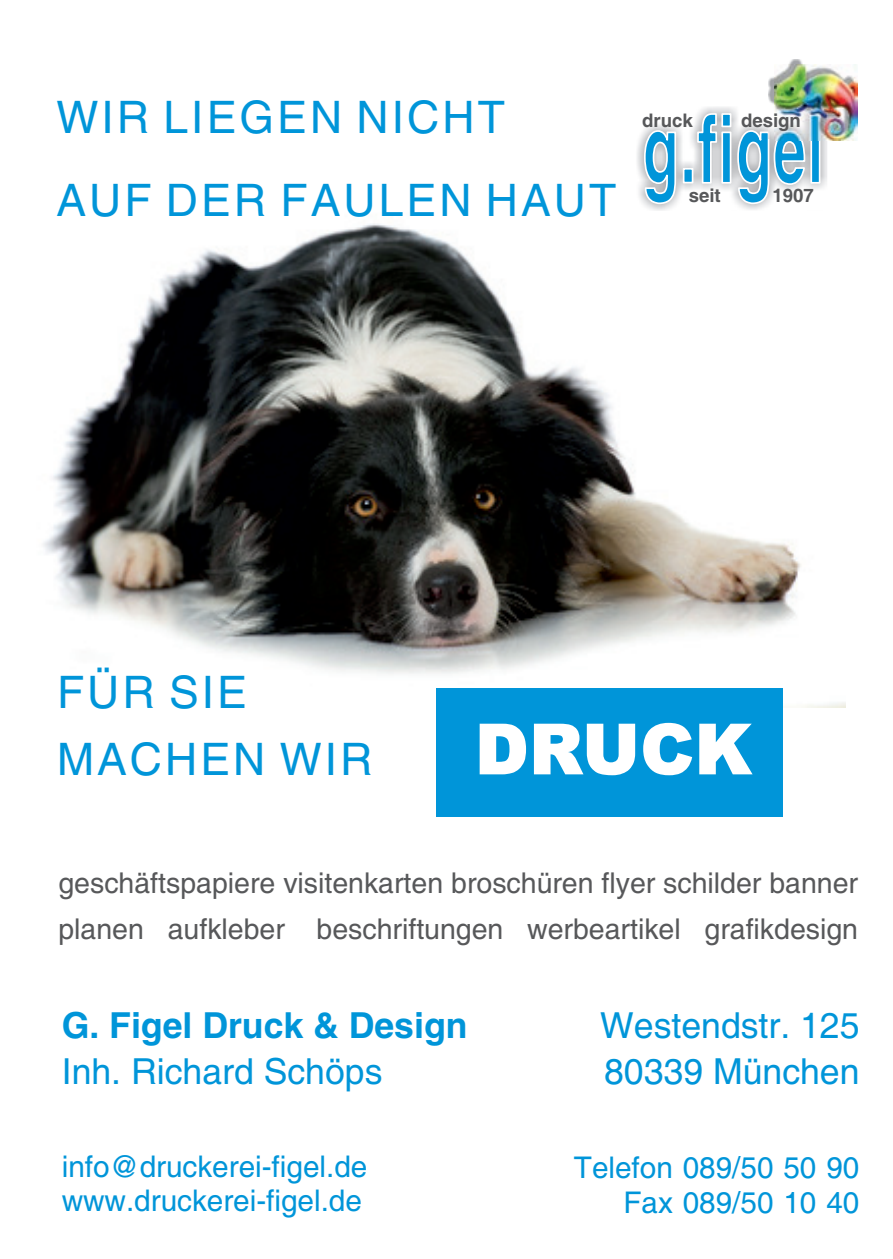
<style>
.page{position:relative;width:893px;height:1259px;background:#fff}
.page>*{position:absolute;margin:0;border:0;box-sizing:border-box;transform-origin:0 0}
.t1{font:700 94.5px "Swansea";letter-spacing:.02em;color:#0095d9;scale:.63 1}
.t2{font:900 70.2px "Arial";color:#fff}
.t3{font:44.7px/82.8px "Helvetica";letter-spacing:.07em;color:#0095d9}
.t4{font:35.7px/46.5px "Helvetica";color:#0095d9}
.t5{font:700 35.7px "Helvetica";color:#0095d9}
.t6{font:29.7px/34.5px "Helvetica";color:#0095d9}
.t7{font:28.5px/45.9px "Helvetica";color:#57585a}
.t8{font:700 18.6px "Helvetica";color:#57585a}
</style>
<div class="page">
<img style="left:43px;top:223px;width:803px;height:484px">
<div style="left:436px;top:688px;width:347px;height:128px;background:#0095d9"></div>
<img style="left:637px;top:107px;width:190px;height:104px">
<svg style="left:643px;top:129px;width:34px;height:76px"></svg>
<div style="left:683px;top:168px;width:10px;height:15px;border:2px solid #fff"></div>
<svg style="left:696px;top:112px;width:22px;height:72px"></svg>
<div style="left:721px;top:131px;width:10px;height:53px;border:2px solid #fff"></div>
<div style="left:721px;top:113px;width:10px;height:14px;border:2px solid #fff"></div>
<svg style="left:736px;top:129px;width:70px;height:76px"></svg>
<div style="left:810px;top:114px;width:10px;height:70px;border:2px solid #fff"></div>
<img style="left:769px;top:60px;width:86px;height:79px">
<img style="left:774px;top:65px;width:84px;height:76px">
<h3 class="t3" style="left:56px;top:77px;width:561px">WIR LIEGEN NICHT<br>AUF DER FAULEN HAUT</h3>
<p class="t8" style="left:642px;top:109px;width:52px">druck</p>
<p class="t8" style="left:741px;top:109px;width:61px">design</p>
<h1 class="t1" style="left:642px;top:92px;width:289px">g.figel</h1>
<p class="t8" style="left:689px;top:184px;width:34px">seit</p>
<p class="t8" style="left:773px;top:184px;width:43px">1907</p>
<h3 class="t3" style="left:57px;top:660px;width:317px;line-height:67.2px">FÜR SIE<br>MACHEN WIR</h3>
<h2 class="t2" style="left:474px;top:698px;width:279px">DRUCK</h2>
<p class="t7" style="left:58px;top:861px;width:801px">geschäftspapiere visitenkarten broschüren flyer schilder banner planen aufkleber beschriftungen werbeartikel grafikdesign</p>
<p class="t5" style="left:62px;top:1003px;width:407px">G. Figel Druck &amp; Design</p>
<p class="t4" style="left:62px;top:1050px;width:322px">Inh. Richard Schöps</p>
<p class="t6" style="left:62px;top:1150px;width:307px">info@druckerei-figel.de www.druckerei-figel.de</p>
<p class="t4" style="left:600px;top:1003px;width:261px">Westendstr. 125<br>80339 München</p>
<p class="t6" style="left:574px;top:1151px;width:287px;text-align:right">Telefon 089/50 50 90<br>Fax 089/50 10 40</p>
</div>
